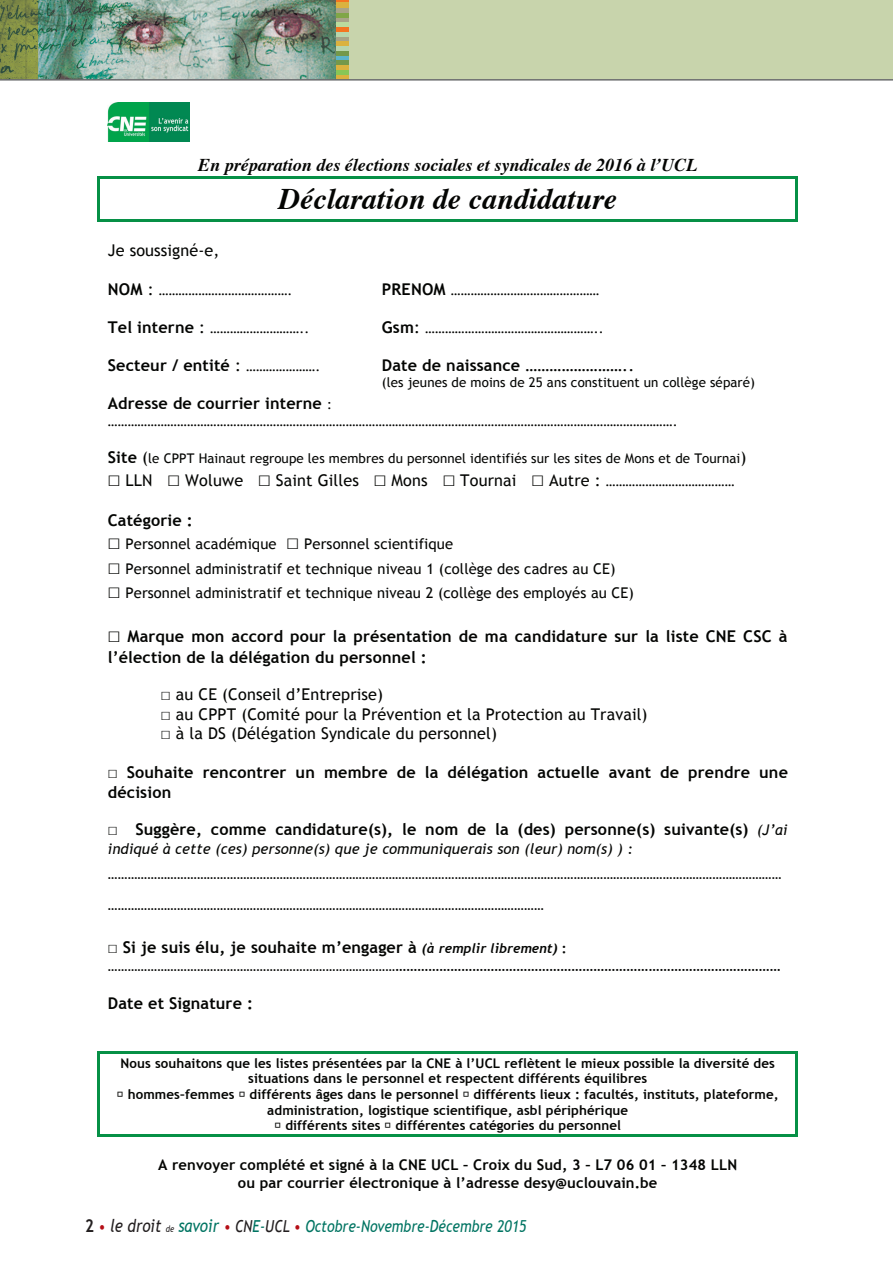
<style>
.page{position:relative;width:893px;height:1263px;background:#fff}
.page>*{position:absolute;margin:0;border:0;box-sizing:border-box;transform-origin:0 0}
.t1{font:italic 700 29.85px "Times";color:#040503}
.t2{font:italic 700 18px "Times";color:#040503}
.t3{font:italic 16.5px "Trebuchet MS";color:#007462;scale:.85 1}
.t4{font:700 16.2px/20.9px "Trebuchet MS";letter-spacing:.01em;color:#040503}
.t5{font:16.2px/19.5px "Trebuchet MS";letter-spacing:.01em;color:#040503}
.t6{font:700 14.7px/17.7px "Trebuchet MS";letter-spacing:.01em;color:#040503;text-align:center}
.t7{font:14.7px/24.5px "Trebuchet MS";letter-spacing:.01em;color:#040503}
.t8{font:italic 14.7px "Trebuchet MS";letter-spacing:.01em;color:#040503}
.t9{font:700 13.35px/15.6px "Trebuchet MS";letter-spacing:.005em;color:#040503;text-align:center}
.t10{font:13.35px "Trebuchet MS";letter-spacing:.01em;color:#040503}
.s1{font-weight:700;font-size:16.2px}
.s2{font-size:16.2px}
.s3{font-weight:400}
.s4{font-weight:400;font-size:13.35px}
.s5{font-family:"Menlo";font-size:20.85px}
.s6{font-size:13.35px}
.s7{font-family:"Menlo";font-weight:400;font-size:20.85px}
.s8{font-family:"Menlo"}
.s9{font-weight:400;font-style:italic;font-size:14.7px}
.s10{font-family:"Trebuchet";font-style:italic;font-size:13.35px}
.s11{font-weight:700;font-style:normal;font-size:17.85px;color:#231f20}
.s12{color:#b50e16}
.s13{font-size:17.85px;color:#231f20}
.s14{font-size:9px;color:#231f20}
.s15{font-size:17.85px}
.s16{color:#231f20}
</style>
<div class="page">
<div style="left:349px;top:0;width:544px;height:80px;background:#c8d4ac"></div>
<img style="left:0;top:0;width:336px;height:79px">
<div style="left:336px;top:0;width:13px;height:80px;background:#dab23f"></div>
<div style="left:336px;top:70px;width:13px;height:5px;background:#88c656"></div>
<div style="left:336px;top:60px;width:13px;height:5px;background:#74984b"></div>
<div style="left:336px;top:55px;width:13px;height:5px;background:#5bb4cb"></div>
<div style="left:336px;top:51px;width:13px;height:5px;background:#74984b"></div>
<div style="left:336px;top:46px;width:13px;height:5px;background:#b7d5ac"></div>
<div style="left:336px;top:36px;width:13px;height:5px;background:#a7a488"></div>
<hr style="left:336px;top:32px;width:13px;height:4px;background:#b7d5ac">
<div style="left:336px;top:27px;width:13px;height:5px;background:#f47521"></div>
<div style="left:336px;top:22px;width:13px;height:5px;background:#bbdb9d"></div>
<div style="left:336px;top:17px;width:13px;height:5px;background:#a7a488"></div>
<div style="left:336px;top:13px;width:13px;height:5px;background:#80a648"></div>
<div style="left:336px;top:8px;width:13px;height:5px;background:#a7a488"></div>
<svg style="left:336px;top:0;width:13px;height:2px"></svg>
<hr style="left:0;top:79px;width:893px;height:2px;background:#6c6d70">
<img style="left:108px;top:102px;width:81px;height:40px">
<hr style="left:100px;top:176px;width:696px;height:3px;background:#069046">
<hr style="left:100px;top:219px;width:696px;height:2px;background:#069046">
<hr style="left:98px;top:179px;width:2px;height:40px;background:#069046">
<hr style="left:796px;top:179px;width:2px;height:40px;background:#069046">
<hr style="left:100px;top:1051px;width:696px;height:2px;background:#069046">
<hr style="left:100px;top:1135px;width:696px;height:2px;background:#069046">
<svg style="left:98px;top:1051px;width:2px;height:86px"></svg>
<svg style="left:796px;top:1051px;width:2px;height:86px"></svg>
<h2 class="t2" style="left:198px;top:148px;width:500px">En préparation des élections sociales et syndicales de 2016 à l’UCL</h2>
<h1 class="t1" style="left:279px;top:171px;width:340px">Déclaration de candidature</h1>
<p class="t5" style="left:108px;top:241px;width:113px">Je soussigné-e,</p>
<p class="t10" style="left:108px;top:282px;width:186px"><span class="s1">NOM</span> <span class="s2">:</span> ………………………………….</p>
<p class="t10" style="left:382px;top:282px;width:219px"><span class="s1">PRENOM</span> ………………………………………</p>
<p class="t10" style="left:108px;top:320px;width:203px"><span class="s1">Tel interne</span> <span class="s2">:</span> ………………………..</p>
<p class="t10" style="left:382px;top:320px;width:223px"><span class="s1">Gsm</span><span class="s2">:</span> ……………………………………………..</p>
<p class="t4" style="left:108px;top:355px;width:214px">Secteur / entité <span class="s3">:</span> <span class="s4">………………….</span></p>
<p class="t4" style="left:382px;top:355px;width:254px">Date de naissance <span class="s3">……………………..</span></p>
<p class="t10" style="left:382px;top:375px;width:375px">(les jeunes de moins de 25 ans constituent un collège séparé)</p>
<p class="t4" style="left:108px;top:393px;width:226px">Adresse de courrier interne <span class="s4">:</span></p>
<p class="t10" style="left:108px;top:413px;width:571px">……………………………………………………………………………………………………………………………………………………….</p>
<p class="t10" style="left:108px;top:451px;width:640px"><span class="s1">Site</span> <span class="s2">(</span>le CPPT Hainaut regroupe les membres du personnel identifiés sur les sites de Mons et de Tournai<span class="s2">)</span></p>
<p class="t5" style="left:108px;top:471px;width:628px"><span class="s5">☐</span> LLN <span class="s5">☐</span> Woluwe <span class="s5">☐</span> Saint Gilles <span class="s5">☐</span> Mons <span class="s5">☐</span> Tournai <span class="s5">☐</span> Autre : <span class="s6">…………………………………</span></p>
<p class="t4" style="left:108px;top:510px;width:86px">Catégorie :</p>
<p class="t7" style="left:108px;top:532px;width:528px"><span class="s5">☐</span> Personnel académique <span class="s5">☐</span> Personnel scientifique<br><span class="s5">☐</span> Personnel administratif et technique niveau 1 (collège des cadres au CE)<br><span class="s5">☐</span> Personnel administratif et technique niveau 2 (collège des employés au CE)</p>
<p class="t4" style="left:108px;top:625px;width:681px"><span class="s7">☐</span> Marque mon accord pour la présentation de ma candidature sur la liste CNE CSC à l’élection de la délégation du personnel :</p>
<p class="t5" style="left:161px;top:685px;width:488px"><span class="s8">☐</span> au CE (Conseil d’Entreprise)<br><span class="s8">☐</span> au CPPT (Comité pour la Prévention et la Protection au Travail) <span class="s8">☐</span> à la DS (Délégation Syndicale du personnel)</p>
<p class="t4" style="left:108px;top:762px;width:682px;line-height:19.8px"><span class="s8">☐</span> Souhaite rencontrer un membre de la délégation actuelle avant de prendre une décision</p>
<p class="t4" style="left:108px;top:819px;width:681px"><span class="s8">☐</span> Suggère, comme candidature(s), le nom de la (des) personne(s) suivante(s) <span class="s9">(J’ai</span></p>
<p class="t8" style="left:108px;top:840px;width:526px">indiqué à cette (ces) personne(s) que je communiquerais son (leur) nom(s) ) :</p>
<p class="t9" style="left:108px;top:866px;width:675px">……………………………………………………………………………………………………………………………………………………………………………………</p>
<p class="t9" style="left:108px;top:897px;width:437px">……………………………………………………………………………………………………………………</p>
<p class="t4" style="left:108px;top:937px;width:460px"><span class="s8">☐</span> Si je suis élu, je souhaite m’engager à <span class="s10">(à remplir librement)</span> <span class="s6">:</span></p>
<p class="t6" style="left:108px;top:957px;width:674px"><span class="s6">……………………………………………………………………………</span>……………………………………………………………………………………………</p>
<p class="t4" style="left:108px;top:993px;width:147px">Date et Signature :</p>
<p class="t9" style="left:121px;top:1055px;width:660px">Nous souhaitons que les listes présentées par la CNE à l’UCL reflètent le mieux possible la diversité des situations dans le personnel et respectent différents équilibres<br>hommes–femmes différents âges dans le personnel différents lieux : facultés, instituts, plateforme, administration, logistique scientifique, asbl périphérique<br>différents sites différentes catégories du personnel</p>
<p class="t6" style="left:158px;top:1156px;width:581px">A renvoyer complété et signé à la CNE UCL – Croix du Sud, 3 – L7 06 01 – 1348 LLN ou par courrier électronique à l’adresse desy@uclouvain.be</p>
<p class="t3" style="left:85px;top:1216px;width:521px"><span class="s11">2</span> <span class="s12">•</span> <span class="s13">le droit</span> <span class="s14">de</span> <span class="s15">savoir</span> <span class="s12">•</span> <span class="s16">CN</span>E-<span class="s16">UCL</span> <span class="s12">•</span> Octobre-Novembre-Décembre 2015</p>
</div>
